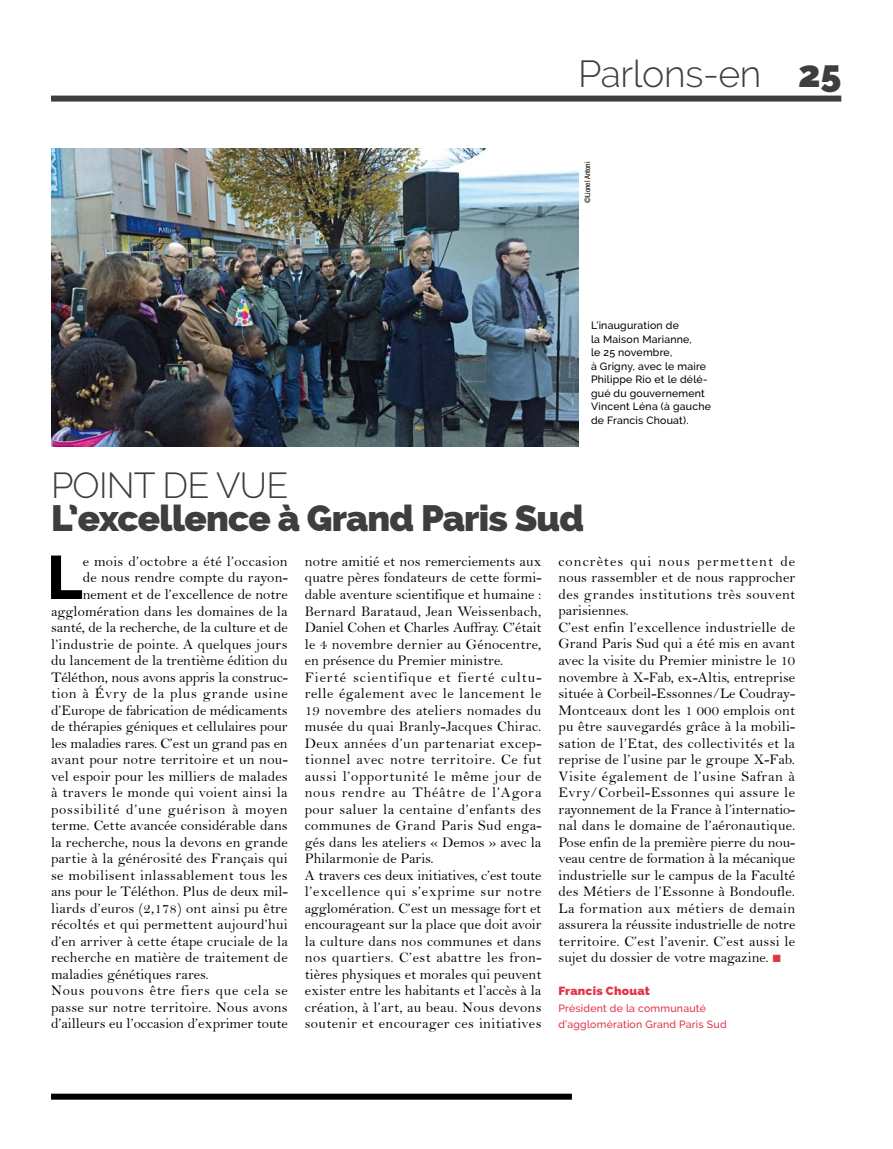
<style>
.page{position:relative;width:893px;height:1149px;background:#fff}
.page>*{position:absolute;margin:0;border:0;box-sizing:border-box;transform-origin:0 0}
.t1{font:800 61.2px "Raleway";color:#000}
.t2{font:300 37.5px "Raleway";letter-spacing:-.01em;color:#3e3d40}
.t3{font:800 36.75px "Raleway";letter-spacing:-.02em;color:#3e3d40}
.t4{font:300 36px "Raleway";letter-spacing:-.02em;color:#3e3d40}
.t5{font:14.7px/16.5px "Bell";letter-spacing:.015em;color:#000}
.t6{font:14.7px "Bell";letter-spacing:-.005em;color:#000}
.t7{font:14.7px "Bell";letter-spacing:-.01em;color:#000}
.t8{font:14.7px "Bell";letter-spacing:.055em;color:#000}
.t9{font:14.7px "Bell";letter-spacing:.045em;color:#000}
.t10{font:14.7px "Bell";letter-spacing:.04em;color:#000}
.t11{font:800 12px "Raleway";letter-spacing:.02em;color:#e23447}
.t12{font:500 10.5px/13.5px "Raleway";letter-spacing:.02em;color:#000}
.t13{font:500 10.5px/16.5px "Raleway";letter-spacing:.02em;color:#e23447}
.t14{font:condensed 7.5px "Helvetica Neue LT";color:#000}
.s1{font-weight:800}
.s2{color:#e23447}
</style>
<div class="page">
<div style="left:51px;top:96px;width:790px;height:6px;background:#3e3d40"></div>
<div style="left:51px;top:1093px;width:521px;height:6px;background:#000"></div>
<img style="left:51px;top:149px;width:527px;height:297px">
<h2 class="t2" style="left:578px;top:52px;width:265px">Parlons-en <span class="s1">25</span></h2>
<p class="t14" style="left:583px;top:203px;width:43px;rotate:-90deg">©Lionel Antoni</p>
<p class="t12" style="left:591px;top:318px;width:121px">L’inauguration de<br>la Maison Marianne,<br>le 25 novembre,<br>à Grigny, avec le maire<br>Philippe Rio et le délé&shy;gué du gouvernement<br>Vincent Léna (à gauche de Francis Chouat).</p>
<h3 class="t4" style="left:51px;top:464px;width:239px">POINT DE VUE</h3>
<h3 class="t3" style="left:51px;top:496px;width:535px">L’excellence à Grand Paris Sud</h3>
<h1 class="t1" style="left:47px;top:542px;width:37px">L</h1>
<p class="t5" style="left:83px;top:553px;width:206px">e mois d’octobre a été l’occasion</p>
<p class="t5" style="left:305px;top:552px;width:238px">notre amitié et nos remerciements aux quatre pères fondateurs de cette formi&shy;dable aventure scientifique et humaine :<br>Bernard Barataud, Jean Weissenbach, Daniel Cohen et Charles Auffray. C’était le 4 novembre dernier au Génocentre, en présence du Premier ministre.<br>Fierté scientifique et fierté cultu&shy;relle également avec le lancement le 19 novembre des ateliers nomades du musée du quai Branly-Jacques Chirac.<br>Deux années d’un partenariat excep&shy;tionnel avec notre territoire. Ce fut aussi l’opportunité le même jour de nous rendre au Théâtre de l’Agora pour saluer la centaine d’enfants des communes de Grand Paris Sud enga&shy;gés dans les ateliers « Demos » avec la Philarmonie de Paris.<br>A travers ces deux initiatives, c’est toute l’excellence qui s’exprime sur notre agglomération. C’est un message fort et encourageant sur la place que doit avoir la culture dans nos communes et dans nos quartiers. C’est abattre les fron&shy;tières physiques et morales qui peuvent exister entre les habitants et l’accès à la création, à l’art, au beau. Nous devons soutenir et encourager ces initiatives</p>
<p class="t5" style="left:558px;top:552px;width:238px">concrètes qui nous permettent de nous rassembler et de nous rapprocher des grandes institutions très souvent parisiennes.<br>C’est enfin l’excellence industrielle de Grand Paris Sud qui a été mis en avant avec la visite du Premier ministre le 10 novembre à X-Fab, ex-Altis, entreprise située à Corbeil-Essonnes/Le Coudray-Montceaux dont les 1 000 emplois ont pu être sauvegardés grâce à la mobili&shy;sation de l’Etat, des collectivités et la reprise de l’usine par le groupe X-Fab.<br>Visite également de l’usine Safran à Evry/Corbeil-Essonnes qui assure le rayonnement de la France à l’internatio&shy;nal dans le domaine de l’aéronautique.<br>Pose enfin de la première pierre du nou&shy;veau centre de formation à la mécanique industrielle sur le campus de la Faculté des Métiers de l’Essonne à Bondoufle.<br>La formation aux métiers de demain assurera la réussite industrielle de notre territoire. C’est l’avenir. C’est aussi le sujet du dossier de votre magazine. <span class="s2">■</span></p>
<p class="t5" style="left:83px;top:569px;width:206px">de nous rendre compte du rayon-</p>
<p class="t5" style="left:83px;top:586px;width:207px">nement et de l’excellence de notre</p>
<p class="t5" style="left:51px;top:602px;width:238px">agglomération dans les domaines de la</p>
<p class="t6" style="left:51px;top:618px;width:238px">santé, de la recherche, de la culture et de</p>
<p class="t5" style="left:51px;top:635px;width:238px">l’industrie de pointe. A quelques jours</p>
<p class="t5" style="left:51px;top:651px;width:238px">du lancement de la trentième édition du</p>
<p class="t7" style="left:51px;top:668px;width:238px">Téléthon, nous avons appris la construc-</p>
<p class="t10" style="left:51px;top:684px;width:238px">tion à Évry de la plus grande usine</p>
<p class="t6" style="left:51px;top:701px;width:238px">d’Europe de fabrication de médicaments</p>
<p class="t6" style="left:51px;top:717px;width:238px">de thérapies géniques et cellulaires pour</p>
<p class="t7" style="left:51px;top:734px;width:238px">les maladies rares. C’est un grand pas en</p>
<p class="t5" style="left:51px;top:750px;width:238px">avant pour notre territoire et un nou-</p>
<p class="t5" style="left:51px;top:767px;width:238px">vel espoir pour les milliers de malades</p>
<p class="t5" style="left:51px;top:783px;width:238px">à travers le monde qui voient ainsi la</p>
<p class="t8" style="left:51px;top:800px;width:238px">possibilité d’une guérison à moyen</p>
<p class="t5" style="left:51px;top:816px;width:238px">terme. Cette avancée considérable dans</p>
<p class="t5" style="left:51px;top:833px;width:238px">la recherche, nous la devons en grande</p>
<p class="t5" style="left:51px;top:849px;width:238px">partie à la générosité des Français qui</p>
<p class="t5" style="left:51px;top:866px;width:238px">se mobilisent inlassablement tous les</p>
<p class="t5" style="left:51px;top:882px;width:238px">ans pour le Téléthon. Plus de deux mil-</p>
<p class="t5" style="left:51px;top:899px;width:238px">liards d’euros (2,178) ont ainsi pu être</p>
<p class="t5" style="left:51px;top:915px;width:238px">récoltés et qui permettent aujourd’hui</p>
<p class="t5" style="left:51px;top:932px;width:238px">d’en arriver à cette étape cruciale de la</p>
<p class="t5" style="left:51px;top:948px;width:238px">recherche en matière de traitement de</p>
<p class="t5" style="left:51px;top:965px;width:159px">maladies génétiques rares.</p>
<p class="t9" style="left:51px;top:981px;width:238px">Nous pouvons être fiers que cela se</p>
<p class="t5" style="left:51px;top:998px;width:238px">passe sur notre territoire. Nous avons</p>
<p class="t5" style="left:51px;top:1014px;width:238px">d’ailleurs eu l’occasion d’exprimer toute</p>
<p class="t11" style="left:558px;top:983px;width:93px">Francis Chouat</p>
<p class="t13" style="left:558px;top:999px;width:170px">Président de la communauté d’agglomération Grand Paris Sud</p>
</div>
